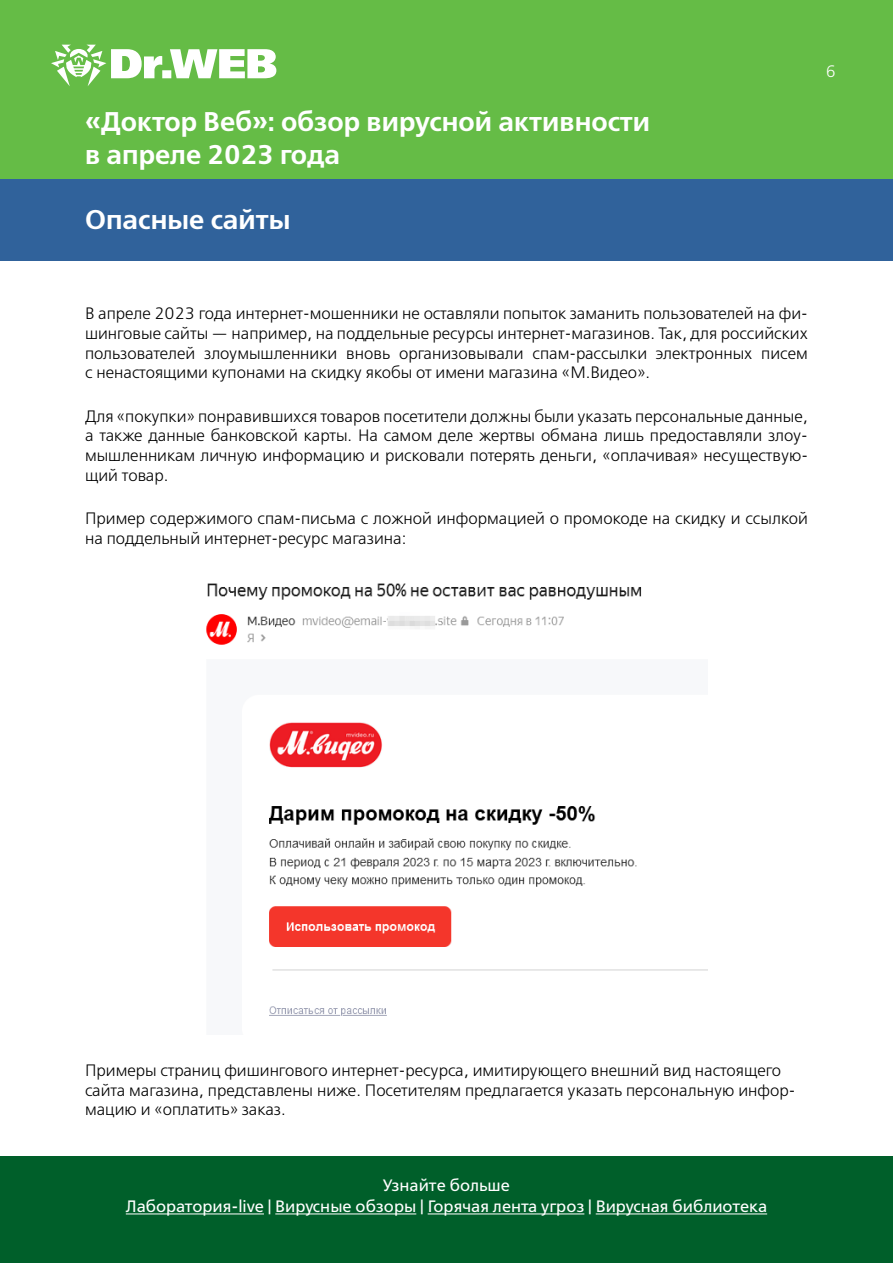
<style>
.page{position:relative;width:893px;height:1263px;background:#fff}
.page>*{position:absolute;margin:0;border:0;box-sizing:border-box;transform-origin:0 0}
.t1{font:600 27px/32.4px "Free Set";color:#fff}
.t2{font:300 16.5px/19.8px "Free Set";color:#000;text-align:justify}
.t3{font:16.5px/21.6px "Free Set";color:#fff;text-align:center}
.t4{font:300 16.5px "Free Set";color:#fff}
</style>
<div class="page">
<div style="left:0;top:0;width:893px;height:179px;background:#65bc46"></div>
<div style="left:0;top:1157px;width:893px;height:106px;background:#005f2a"></div>
<hr style="left:126px;top:1213px;width:138px;height:1px;background:#fff">
<hr style="left:275px;top:1213px;width:141px;height:1px;background:#fff">
<hr style="left:428px;top:1213px;width:156px;height:1px;background:#fff">
<hr style="left:596px;top:1213px;width:171px;height:1px;background:#fff">
<svg style="left:51px;top:45px;width:225px;height:41px"></svg>
<div style="left:0;top:179px;width:893px;height:81px;background:#30629b"></div>
<img style="left:206px;top:583px;width:502px;height:433px">
<h1 class="t1" style="left:85px;top:105px;width:567px">«Доктор Веб»: обзор вирусной активности в апреле 2023 года</h1>
<h1 class="t1" style="left:85px;top:203px;width:207px">Опасные сайты</h1>
<p class="t4" style="left:826px;top:61px;width:12px">6</p>
<p class="t2" style="left:85px;top:303px;width:724px">В апреле 2023 года интернет-мошенники не оставляли попыток заманить пользователей на фи&shy;шинговые сайты — например, на поддельные ресурсы интернет-магазинов. Так, для российских пользователей злоумышленники вновь организовывали спам-рассылки электронных писем с ненастоящими купонами на скидку якобы от имени магазина «М.Видео».</p>
<p class="t2" style="left:85px;top:406px;width:724px">Для «покупки» понравившихся товаров посетители должны были указать персональные данные, а также данные банковской карты. На самом деле жертвы обмана лишь предоставляли злоу&shy;мышленникам личную информацию и рисковали потерять деньги, «оплачивая» несуществую&shy;щий товар.</p>
<p class="t2" style="left:85px;top:508px;width:724px">Пример содержимого спам-письма с ложной информацией о промокоде на скидку и ссылкой на поддельный интернет-ресурс магазина:</p>
<p class="t2" style="left:85px;top:1060px;width:712px;text-align:left">Примеры страниц фишингового интернет-ресурса, имитирующего внешний вид настоящего сайта магазина, представлены ниже. Посетителям предлагается указать персональную инфор&shy;мацию и «оплатить» заказ.</p>
<p class="t3" style="left:126px;top:1174px;width:643px">Узнайте больше<br>Лаборатория-live | Вирусные обзоры | Горячая лента угроз | Вирусная библиотека</p>
</div>
